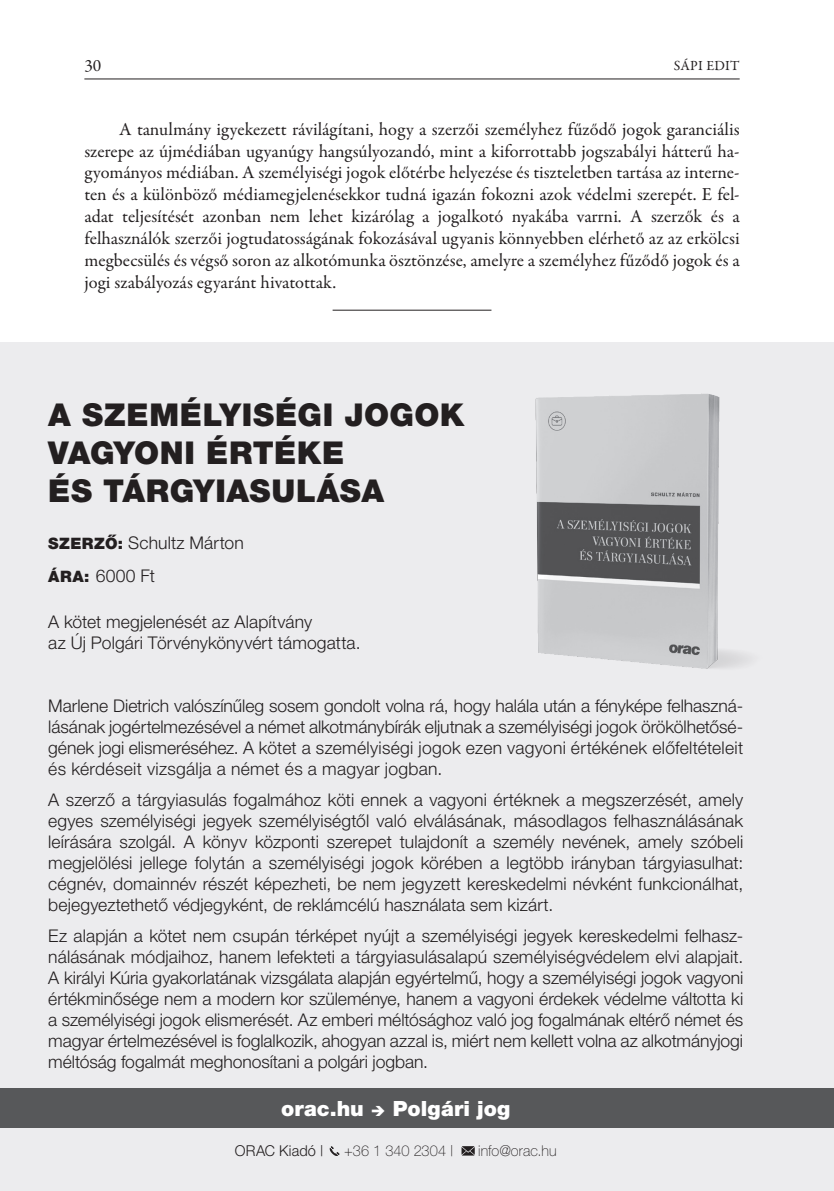
<style>
.page{position:relative;width:834px;height:1191px;background:#fff}
.page>*{position:absolute;margin:0;border:0;box-sizing:border-box;transform-origin:0 0}
.t1{font:31.5px/37.8px "Helvetica HU Black";letter-spacing:.02em;color:#231f20}
.t2{font:21px "Helvetica HU Black";letter-spacing:.005em;color:#fff}
.t3{font:18.38px/21.9px "Garamond Premr Pro";color:#231f20;text-align:justify}
.t4{font:17.5px/21px "Helvetica HU Light";letter-spacing:.005em;color:#231f20;text-align:justify}
.t5{font:17.5px "Garamond Premr Pro";color:#231f20}
.t6{font:15.05px "Helvetica HU Thin";letter-spacing:.005em;color:#231f20}
.t7{font:15.05px "Helvetica HU Light";letter-spacing:.01em;color:#231f20}
.t8{font:14px "Garamond Premr Pro";letter-spacing:.015em;color:#231f20}
.s1{font-family:"Helvetica HU Black";font-size:15.75px}
</style>
<div class="page">
<hr style="left:84px;top:78px;width:655px;height:1px;background:#231f20">
<hr style="left:332px;top:310px;width:159px;height:1px;background:#231f20">
<div style="left:0;top:342px;width:833px;height:849px;background:#ececee"></div>
<svg style="left:329px;top:1146px;width:10px;height:10px"></svg>
<svg style="left:461px;top:1146px;width:13px;height:9px"></svg>
<img style="left:535px;top:393px;width:213px;height:276px">
<div style="left:0;top:1088px;width:833px;height:39px;background:#57585a"></div>
<p class="t5" style="left:84px;top:54px;width:19px">30</p>
<p class="t8" style="left:673px;top:57px;width:67px">SÁPI EDIT</p>
<p class="t3" style="left:84px;top:118px;width:656px;text-indent:35px">A tanulmány igyekezett rávilágítani, hogy a szerzői személyhez fűződő jogok garanciális szerepe az újmédiában ugyanúgy hangsúlyozandó, mint a kiforrottabb jogszabályi hátterű ha&shy;gyományos médiában. A személyiségi jogok előtérbe helyezése és tiszteletben tartása az interne&shy;ten és a különböző médiamegjelenésekkor tudná igazán fokozni azok védelmi szerepét. E fel&shy;adat teljesítését azonban nem lehet kizárólag a jogalkotó nyakába varrni. A szerzők és a felhasználók szerzői jogtudatosságának fokozásával ugyanis könnyebben elérhető az az erkölcsi megbecsülés és végső soron az alkotómunka ösztönzése, amelyre a személyhez fűződő jogok és a jogi szabályozás egyaránt hivatottak.</p>
<h1 class="t1" style="left:48px;top:395px;width:417px">A SZEMÉLYISÉGI JOGOK<br>VAGYONI ÉRTÉKE<br>ÉS TÁRGYIASULÁSA</h1>
<p class="t4" style="left:48px;top:526px;width:197px;line-height:33.1px"><span class="s1">SZERZŐ:</span> Schultz Márton<br><span class="s1">ÁRA:</span> 6000 Ft</p>
<p class="t4" style="left:48px;top:611px;width:314px">A kötet megjelenését az Alapítvány<br>az Új Polgári Törvénykönyvért támogatta.</p>
<p class="t4" style="left:48px;top:695px;width:696px">Marlene Dietrich valószínűleg sosem gondolt volna rá, hogy halála után a fényképe felhaszná&shy;lásának jogértelmezésével a német alkotmánybírák eljutnak a személyiségi jogok örökölhetősé&shy;gének jogi elismeréséhez. A kötet a személyiségi jogok ezen vagyoni értékének előfeltételeit és kérdéseit vizsgálja a német és a magyar jogban.</p>
<p class="t4" style="left:48px;top:789px;width:696px">A szerző a tárgyiasulás fogalmához köti ennek a vagyoni értéknek a megszerzését, amely egyes személyiségi jegyek személyiségtől való elválásának, másodlagos felhasználásának leírására szolgál. A könyv központi szerepet tulajdonít a személy nevének, amely szóbeli megjelölési jellege folytán a személyiségi jogok körében a legtöbb irányban tárgyiasulhat: cégnév, domainnév részét képezheti, be nem jegyzett kereskedelmi névként funkcionálhat, bejegyeztethető védjegyként, de reklámcélú használata sem kizárt.</p>
<p class="t4" style="left:48px;top:925px;width:696px">Ez alapján a kötet nem csupán térképet nyújt a személyiségi jegyek kereskedelmi felhasz&shy;nálásának módjaihoz, hanem lefekteti a tárgyiasulásalapú személyiségvédelem elvi alapjait.<br>A királyi Kúria gyakorlatának vizsgálata alapján egyértelmű, hogy a személyiségi jogok vagyoni értékminősége nem a modern kor szüleménye, hanem a vagyoni érdekek védelme váltotta ki a személyiségi jogok elismerését. Az emberi méltósághoz való jog fogalmának eltérő német és magyar értelmezésével is foglalkozik, ahogyan azzal is, miért nem kellett volna az alkotmányjogi méltóság fogalmát meghonosítani a polgári jogban.</p>
<p class="t2" style="left:281px;top:1095px;width:230px">orac.hu ➔ Polgári jog</p>
<p class="t7" style="left:235px;top:1141px;width:90px">ORAC Kiadó |</p>
<p class="t6" style="left:344px;top:1141px;width:111px">+36 1 340 2304 |</p>
<p class="t6" style="left:478px;top:1141px;width:80px">info@orac.hu</p>
</div>
